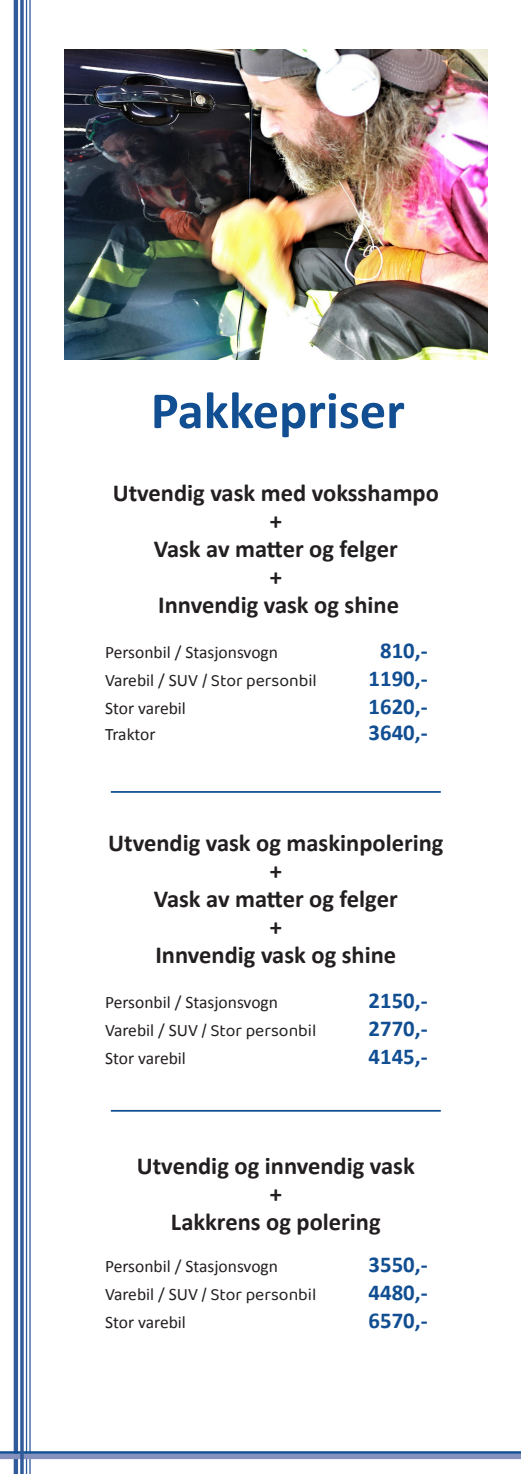
<style>
.page{position:relative;width:521px;height:1474px;background:#fff}
.page>*{position:absolute;margin:0;border:0;box-sizing:border-box;transform-origin:0 0}
.t1{font:700 52.5px "Calibri";color:#114e92}
.t2{font:700 24.5px "Calibri";color:#231f20}
.t3{font:700 22.75px "Calibri";color:#114e92}
.t4{font:17.5px "Calibri";color:#231f20}
.t5{font:17.5px "Baloo 2";color:#231f20}
.s1{font-family:"Calibri"}
</style>
<div class="page">
<hr style="left:26px;top:0;width:1px;height:1473px;background:#315a9a">
<hr style="left:29px;top:0;width:2px;height:1473px;background:#315a9a">
<hr style="left:14px;top:0;width:4px;height:1473px;background:#315a9a">
<hr style="left:0;top:1451px;width:521px;height:2px;background:#114e92">
<div style="left:0;top:1453px;width:521px;height:5px;background:#8690bd"></div>
<svg style="left:20px;top:0;width:4px;height:1473px;background:#4a6da6"></svg>
<img style="left:64px;top:50px;width:423px;height:310px">
<hr style="left:111px;top:791px;width:330px;height:1px;background:#114e92">
<hr style="left:111px;top:1109px;width:330px;height:2px;background:#114e92">
<p class="t1" style="left:151px;top:373px;width:255px">Pakkepriser</p>
<p class="t2" style="left:113px;top:476px;width:328px">Utvendig vask med voksshampo</p>
<p class="t2" style="left:270px;top:504px;width:14px">+</p>
<p class="t2" style="left:154px;top:532px;width:245px">Vask av matter og felger</p>
<p class="t2" style="left:270px;top:560px;width:14px">+</p>
<p class="t2" style="left:158px;top:588px;width:242px">Innvendig vask og shine</p>
<p class="t4" style="left:105px;top:640px;width:174px">Personbil / Stasjonsvogn</p>
<p class="t3" style="left:380px;top:634px;width:49px">810,-</p>
<p class="t5" style="left:105px;top:668px;width:213px"><span class="s1">Varebil / SUV</span> / Stor personbil</p>
<p class="t3" style="left:369px;top:662px;width:60px">1190,-</p>
<p class="t4" style="left:105px;top:696px;width:82px">Stor varebil</p>
<p class="t3" style="left:369px;top:690px;width:60px">1620,-</p>
<p class="t4" style="left:105px;top:722px;width:52px">Traktor</p>
<p class="t3" style="left:369px;top:716px;width:60px">3640,-</p>
<p class="t2" style="left:108px;top:825px;width:337px">Utvendig vask og maskinpolering</p>
<p class="t2" style="left:270px;top:853px;width:14px">+</p>
<p class="t2" style="left:154px;top:881px;width:245px">Vask av matter og felger</p>
<p class="t2" style="left:270px;top:909px;width:14px">+</p>
<p class="t2" style="left:155px;top:937px;width:242px">Innvendig vask og shine</p>
<p class="t4" style="left:105px;top:989px;width:174px">Personbil / Stasjonsvogn</p>
<p class="t3" style="left:369px;top:984px;width:60px">2150,-</p>
<p class="t5" style="left:105px;top:1017px;width:213px"><span class="s1">Varebil / SUV</span> / Stor personbil</p>
<p class="t3" style="left:369px;top:1012px;width:60px">2770,-</p>
<p class="t4" style="left:105px;top:1045px;width:82px">Stor varebil</p>
<p class="t3" style="left:369px;top:1040px;width:60px">4145,-</p>
<p class="t2" style="left:137px;top:1148px;width:279px">Utvendig og innvendig vask</p>
<p class="t2" style="left:270px;top:1176px;width:14px">+</p>
<p class="t2" style="left:171px;top:1204px;width:211px">Lakkrens og polering</p>
<p class="t4" style="left:105px;top:1253px;width:174px">Personbil / Stasjonsvogn</p>
<p class="t3" style="left:369px;top:1248px;width:60px">3550,-</p>
<p class="t5" style="left:105px;top:1282px;width:213px"><span class="s1">Varebil / SUV</span> / Stor personbil</p>
<p class="t3" style="left:369px;top:1276px;width:60px">4480,-</p>
<p class="t4" style="left:105px;top:1309px;width:82px">Stor varebil</p>
<p class="t3" style="left:369px;top:1304px;width:60px">6570,-</p>
</div>
